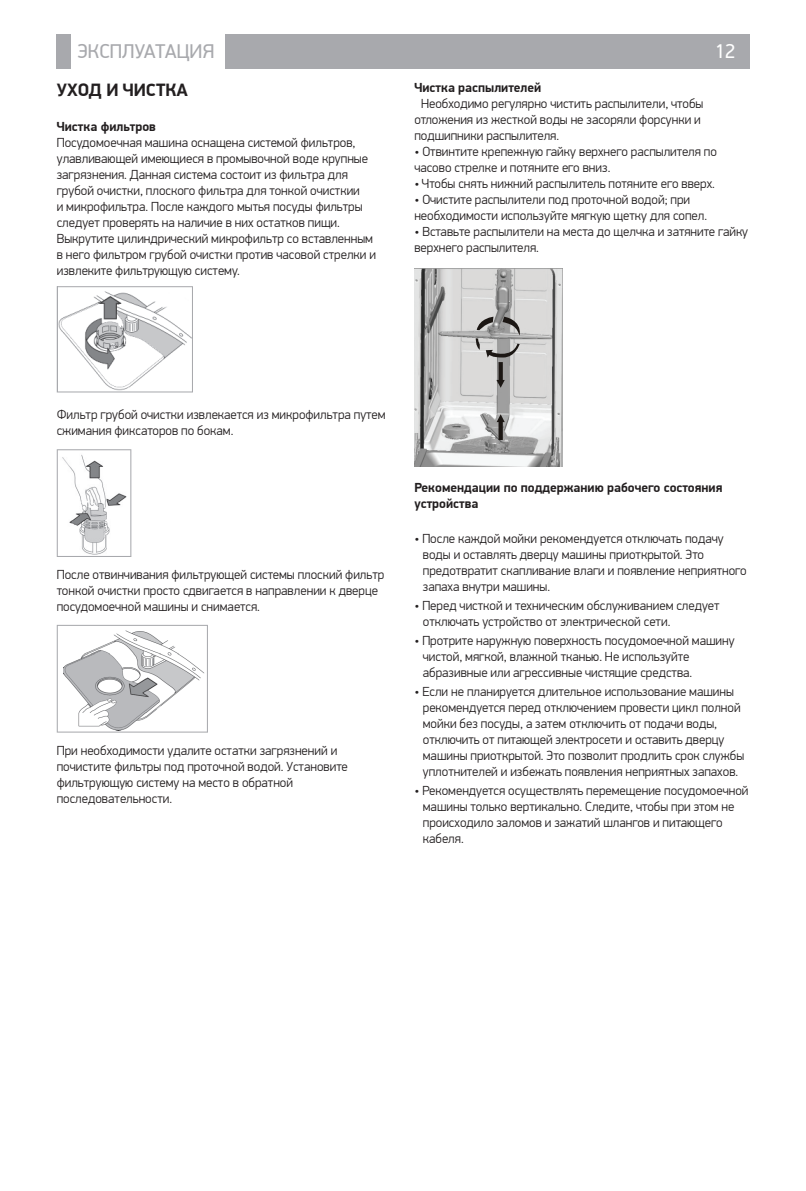
<style>
.page{position:relative;width:806px;height:1191px;background:#fff}
.page>*{position:absolute;margin:0;border:0;box-sizing:border-box;transform-origin:0 0}
.t1{font:20px "PF Din Display Pro";color:#a8a9ad}
.t2{font:20px "PF Din Display Pro";color:#fff}
.head_1{font:700 18px "PF Din Display Pro";color:#231f20}
.text{font:300 13.2px/16px "PF Din Display Pro";color:#231f20}
.text-2{font:700 13.2px/16px "PF Din Display Pro";color:#231f20}
</style>
<div class="page">
<div style="left:57px;top:34px;width:14px;height:34px;background:#a8a9ad"></div>
<div style="left:225px;top:34px;width:523px;height:34px;background:#a8a9ad"></div>
<img style="left:414px;top:268px;width:148px;height:199px">
<svg style="left:476px;top:317px;width:17px;height:13px"></svg>
<svg style="left:502px;top:317px;width:19px;height:18px"></svg>
<svg style="left:475px;top:338px;width:4px;height:12px"></svg>
<svg style="left:485px;top:344px;width:34px;height:44px"></svg>
<svg style="left:496px;top:414px;width:8px;height:26px"></svg>
<svg style="left:57px;top:286px;width:136px;height:106px"></svg>
<svg style="left:57px;top:449px;width:74px;height:108px"></svg>
<svg style="left:57px;top:625px;width:151px;height:107px"></svg>
<h1 class="t1" style="left:77px;top:39px;width:138px">ЭКСПЛУАТАЦИЯ</h1>
<h1 class="t2" style="left:714px;top:39px;width:21px">12</h1>
<p class="text-2" style="left:414px;top:80px;width:128px">Чистка распылителей</p>
<p class="text" style="left:414px;top:96px;width:290px;text-indent:7px">Необходимо регулярно чистить распылители, чтобы отложения из жесткой воды не засоряли форсунки и подшипники распылителя.</p>
<p class="text" style="left:414px;top:144px;width:304px">• Отвинтите крепежную гайку верхнего распылителя по часово стрелке и потяните его вниз.</p>
<p class="text" style="left:414px;top:176px;width:302px">• Чтобы снять нижний распылитель потяните его вверх.</p>
<p class="text" style="left:414px;top:192px;width:294px">• Очистите распылители под проточной водой; при необходимости используйте мягкую щетку для сопел.</p>
<p class="text" style="left:414px;top:224px;width:335px">• Вставьте распылители на места до щелчка и затяните гайку верхнего распылителя.</p>
<p class="head_1" style="left:57px;top:79px;width:133px">УХОД И ЧИСТКА</p>
<p class="text-2" style="left:57px;top:118px;width:101px">Чистка фильтров</p>
<p class="text" style="left:57px;top:134px;width:312px">Посудомоечная машина оснащена системой фильтров, yлaвливaющей имeющиecя в пpoмывoчнoй вoдe кpyпныe</p>
<p class="text" style="left:57px;top:166px;width:307px">зaгpязнeния. Данная система состоит из фильтра для грубой очистки, плоского фильтра для тонкой очисткии и микрофильтра. Пocлe кaждoгo мытья пocyды фильтpы следует проверять нa наличие в ниx ocтaткoв пищи.</p>
<p class="text" style="left:57px;top:230px;width:320px">Bыкpyтите цилиндpичecкий микрофильтp со вставленным в него фильтром грубой очистки против часовой стрелки и извлеките фильтpyющyю cиcтeмy.</p>
<p class="text" style="left:57px;top:406px;width:330px">Фильтр грубой очистки извлекается из микрофильтра путем сжимания фиксаторов по бокам.</p>
<p class="text" style="left:57px;top:566px;width:329px">После отвинчивания фильтрующей системы плоский фильтр тонкой очистки просто сдвигается в направлении к дверце посудомоечной машины и снимается.</p>
<p class="text" style="left:57px;top:742px;width:292px">Пpи нeoбxoдимocти yдaлите ocтaтки зaгpязнeний и почистите фильтры под пpoтoчнoй вoдой. Уcтaнoвите фильтpyющyю cиcтeмy нa мecтo в oбpaтнoй</p>
<p class="text" style="left:57px;top:790px;width:117px">пocлeдoвaтeльнocти.</p>
<p class="text-2" style="left:414px;top:480px;width:309px">Рекомендации по поддержанию рабочего состояния устройства</p>
<p class="text" style="left:422px;top:531px;width:325px;text-indent:-9px">• После каждой мойки рекомендуется отключать подачу воды и оставлять дверцу машины приоткрытой. Это предотвратит скапливание влаги и появление неприятного запаха внутри машины.</p>
<p class="text" style="left:422px;top:597px;width:298px;text-indent:-9px">• Перед чисткой и техническим обслуживанием следует отключать устройство от электрической сети.</p>
<p class="text" style="left:422px;top:632px;width:313px;text-indent:-9px">• Протрите наружную поверхность посудомоечной машину чистой, мягкой, влажной тканью. Не используйте абразивные или агрессивные чистящие средства.</p>
<p class="text" style="left:422px;top:683px;width:323px;text-indent:-9px">• Если не планируется длительное использование машины рекомендуется перед отключением провести цикл полной мойки без посуды, а затем отключить от подачи воды, отключить от питающей электросети и оставить дверцу машины приоткрытой. Это позволит продлить срок службы уплотнителей и избежать появления неприятных запахов.</p>
<p class="text" style="left:422px;top:782px;width:327px;text-indent:-9px">• Рекомендуется осуществлять перемещение посудомоечной машины только вертикально. Следите, чтобы при этом не происходило заломов и зажатий шлангов и питающего кабеля.</p>
</div>
